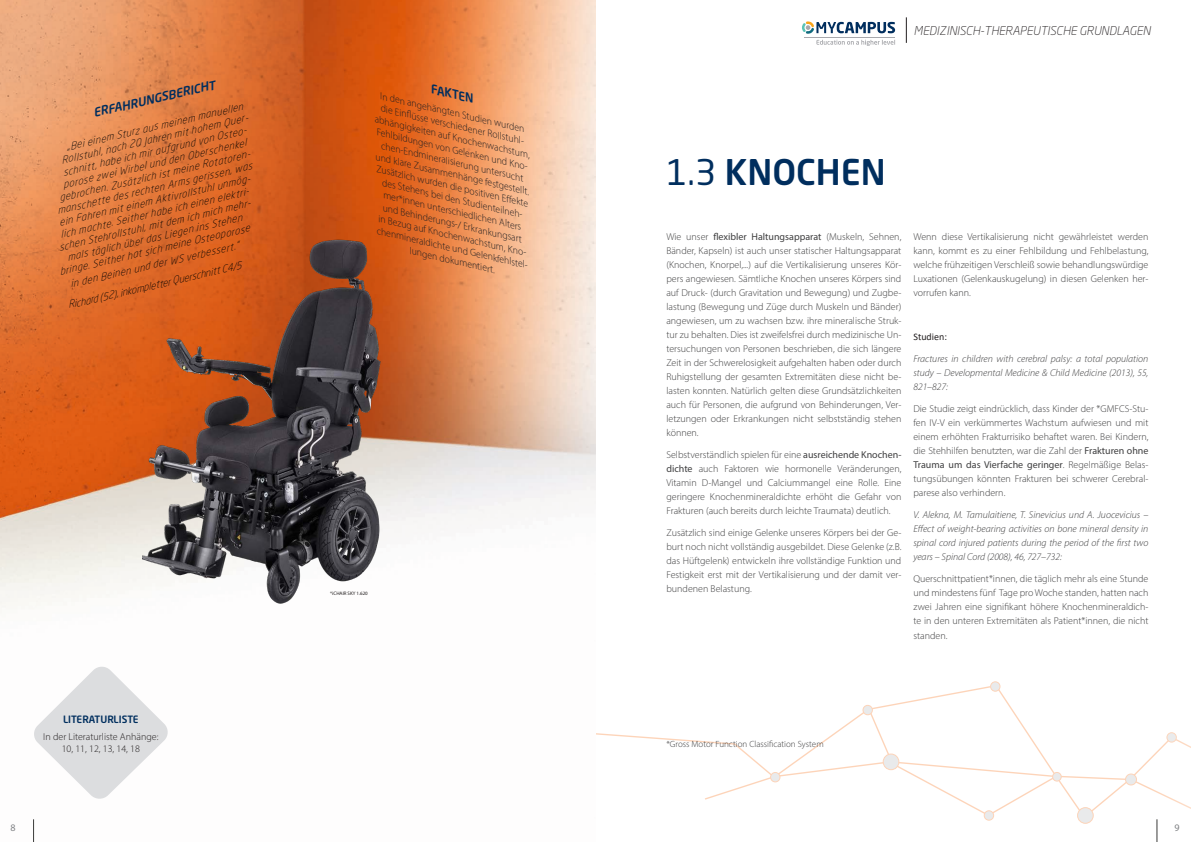
<style>
.page{position:relative;width:1191px;height:842px;background:#fff}
.page>*{position:absolute;margin:0;border:0;box-sizing:border-box;transform-origin:0 0}
.headline{font:500 35px "Neo Sans W1 G";color:#002e5e}
.t1{font:italic 300 12px "Neo Sans W1 G";color:#231f20}
.t2{font:italic 500 12px "Neo Sans W1 G";color:#002e5e}
.t3{font:300 10px/14px "Myriad Pro";color:#3e3e3f;text-align:justify}
.Default{font:italic 300 10px "Neo Sans W1 G";color:#000}
.Pa3{font:italic 300 10px "Myriad Pro";color:#231f20}
.t4{font:italic 300 10px/14px "Myriad Pro";color:#3e3e3f;text-align:justify}
.t5{font:300 10px/12px "Myriad Pro";color:#231f20;text-align:center}
.t6{font:500 10px "Neo Sans W1 G";color:#002e5e}
.t7{font:10px "Calibri";color:#231f20}
.t8{font:10px "Myriad Pro";color:#808285}
.t9{font:300 9px "Myriad Pro";color:#3e3e3f}
.t10{font:5px "Myriad Pro";color:#231f20}
.s1{font-weight:400}
</style>
<div class="page">
<svg style="left:596px;top:712px;width:269px;height:31px"></svg>
<svg style="left:867px;top:685px;width:310px;height:51px"></svg>
<div style="left:990px;top:682px;width:10px;height:9px;background:#e9eaeb;border-radius:50%"></div>
<div style="left:990px;top:681px;width:10px;height:11px;border:1px solid #fdd4b9;border-radius:50%"></div>
<div style="left:1167px;top:733px;width:9px;height:9px;background:#e9eaeb;border-radius:50%"></div>
<div style="left:1166px;top:732px;width:10px;height:11px;border:1px solid #fdd4b9;border-radius:50%"></div>
<div style="left:863px;top:705px;width:9px;height:10px;background:#e9eaeb;border-radius:50%"></div>
<div style="left:862px;top:705px;width:11px;height:10px;border:1px solid #fdd4b9;border-radius:50%"></div>
<img style="left:0;top:0;width:595px;height:842px">
<hr style="left:804px;top:37px;width:91px;height:1px;background:#a8a9ad">
<svg style="left:816px;top:40px;width:79px;height:6px"></svg>
<svg style="left:802px;top:21px;width:93px;height:13px"></svg>
<svg style="left:906px;top:17px;width:1px;height:26px"></svg>
<svg style="left:33px;top:665px;width:136px;height:135px"></svg>
<svg style="left:33px;top:819px;width:1px;height:23px"></svg>
<svg style="left:703px;top:736px;width:488px;height:106px"></svg>
<img style="left:143px;top:147px;width:293px;height:471px">
<p class="t2" style="left:92px;top:105px;width:126px;rotate:-13deg">ERFAHRUNGSBERICHT</p>
<p class="Default" style="left:65px;top:141px;width:182px;rotate:-13deg">„Bei einem Sturz aus meinem manuellen</p>
<p class="Default" style="left:60px;top:154px;width:194px;rotate:-13deg">Rollstuhl, nach 20 Jahren mit hohem Quer-</p>
<p class="Default" style="left:62px;top:166px;width:191px;rotate:-13deg">schnitt, habe ich mir aufgrund von Osteo-</p>
<p class="Default" style="left:62px;top:179px;width:189px;rotate:-13deg">porose zwei Wirbel und den Oberschenkel</p>
<p class="Default" style="left:58px;top:192px;width:198px;rotate:-13deg">gebrochen. Zusätzlich ist meine Rotatoren-</p>
<p class="Default" style="left:56px;top:205px;width:201px;rotate:-13deg">manschette des rechten Arms gerissen, was</p>
<p class="Default" style="left:58px;top:216px;width:199px;rotate:-13deg">ein Fahren mit einem Aktivrollstuhl unmög-</p>
<p class="Default" style="left:59px;top:229px;width:196px;rotate:-13deg">lich machte. Seither habe ich einen elektri-</p>
<p class="Default" style="left:57px;top:241px;width:199px;rotate:-13deg">schen Stehrollstuhl, mit dem ich mich mehr-</p>
<p class="Default" style="left:66px;top:252px;width:181px;rotate:-13deg">mals täglich über das Liegen ins Stehen</p>
<p class="Default" style="left:58px;top:266px;width:196px;rotate:-13deg">bringe. Seither hat sich meine Osteoporose</p>
<p class="Default" style="left:69px;top:278px;width:174px;rotate:-13deg">in den Beinen und der WS verbessert.“</p>
<p class="Default" style="left:67px;top:299px;width:179px;rotate:-13deg">Richard (52), inkompletter Querschnitt C4/5</p>
<p class="t2" style="left:434px;top:82px;width:45px;rotate:13deg">FAKTEN</p>
<p class="Pa3" style="left:382px;top:90px;width:149px;rotate:13deg">In den angehängten Studien wurden</p>
<p class="Pa3" style="left:383px;top:102px;width:150px;rotate:13deg">die Einfl üsse verschiedener Rollstuhl-</p>
<p class="Pa3" style="left:377px;top:113px;width:160px;rotate:13deg">abhängigkeiten auf Knochenwachstum,</p>
<p class="Pa3" style="left:379px;top:126px;width:159px;rotate:13deg">Fehlbildungen von Gelenken und Kno-</p>
<p class="Pa3" style="left:383px;top:139px;width:148px;rotate:13deg">chen-Endmineralisierung untersucht</p>
<p class="Pa3" style="left:377px;top:150px;width:159px;rotate:13deg">und klare Zusammenhänge festgestellt.</p>
<p class="Pa3" style="left:378px;top:163px;width:157px;rotate:13deg">Zusätzlich wurden die positiven Eff ekte</p>
<p class="Pa3" style="left:384px;top:177px;width:148px;rotate:13deg">des Stehens bei den Studienteilneh-</p>
<p class="Pa3" style="left:385px;top:189px;width:143px;rotate:13deg">mer*innen unterschiedlichen Alters</p>
<p class="Pa3" style="left:385px;top:201px;width:144px;rotate:13deg">und Behinderungs-/ Erkrankungsart</p>
<p class="Pa3" style="left:380px;top:213px;width:155px;rotate:13deg">in Bezug auf Knochenwachstum, Kno-</p>
<p class="Pa3" style="left:379px;top:225px;width:159px;rotate:13deg">chenmineraldichte und Gelenkfehlstel-</p>
<p class="Pa3" style="left:412px;top:245px;width:89px;rotate:13deg">lungen dokumentiert.</p>
<p class="t6" style="left:63px;top:713px;width:77px">LITERATURLISTE</p>
<p class="t5" style="left:43px;top:730px;width:117px">In der Literaturliste Anhänge:<br>10, 11, 12, 13, 14, 18</p>
<p class="t10" style="left:330px;top:590px;width:39px">*iCHAIR SKY 1.620</p>
<p class="t1" style="left:914px;top:23px;width:238px">MEDIZINISCH-THERAPEUTISCHE GRUNDLAGEN</p>
<p class="headline" style="left:666px;top:150px;width:221px"><span class="s1">1.3</span> KNOCHEN</p>
<p class="t3" style="left:666px;top:230px;width:236px">Wie unser <span class="s1">flexibler Haltungsapparat</span> (Muskeln, Sehnen, Bänder, Kapseln) ist auch unser statischer Haltungsapparat (Knochen, Knorpel,...) auf die Vertikalisierung unseres Kör&shy;pers angewiesen. Sämtliche Knochen unseres Körpers sind auf Druck- (durch Gravitation und Bewegung) und Zugbe&shy;lastung (Bewegung und Züge durch Muskeln und Bänder) angewiesen, um zu wachsen bzw. ihre mineralische Struk&shy;tur zu behalten. Dies ist zweifelsfrei durch medizinische Un&shy;tersuchungen von Personen beschrieben, die sich längere Zeit in der Schwerelosigkeit aufgehalten haben oder durch Ruhigstellung der gesamten Extremitäten diese nicht be&shy;lasten konnten. Natürlich gelten diese Grundsätzlichkeiten auch für Personen, die aufgrund von Behinderungen, Ver&shy;letzungen oder Erkrankungen nicht selbstständig stehen können.</p>
<p class="t3" style="left:666px;top:448px;width:236px">Selbstverständlich spielen für eine <span class="s1">ausreichende Knochen&shy;dichte</span> auch Faktoren wie hormonelle Veränderungen, Vitamin D-Mangel und Calciummangel eine Rolle. Eine geringere Knochenmineraldichte erhöht die Gefahr von Frakturen (auch bereits durch leichte Traumata) deutlich.</p>
<p class="t3" style="left:666px;top:526px;width:236px">Zusätzlich sind einige Gelenke unseres Körpers bei der Ge&shy;burt noch nicht vollständig ausgebildet. Diese Gelenke (z.B. das Hüftgelenk) entwickeln ihre vollständige Funktion und Festigkeit erst mit der Vertikalisierung und der damit ver&shy;bundenen Belastung.</p>
<p class="t3" style="left:913px;top:230px;width:236px">Wenn diese Vertikalisierung nicht gewährleistet werden kann, kommt es zu einer Fehlbildung und Fehlbelastung, welche frühzeitigen Verschleiß sowie behandlungswürdige Luxationen (Gelenkauskugelung) in diesen Gelenken her&shy;vorrufen kann.</p>
<p class="t7" style="left:913px;top:330px;width:35px">Studien:</p>
<p class="t4" style="left:913px;top:352px;width:236px">Fractures in children with cerebral palsy: a total population study – Developmental Medicine &amp; Child Medicine (2013), 55, 821–827:</p>
<p class="t3" style="left:913px;top:402px;width:236px">Die Studie zeigt eindrücklich, dass Kinder der *GMFCS-Stu&shy;fen IV-V ein verkümmertes Wachstum aufwiesen und mit einem erhöhten Frakturrisiko behaftet waren. Bei Kindern, die Stehhilfen benutzten, war die Zahl der <span class="s1">Frakturen ohne Trauma um das Vierfache geringer</span>. Regelmäßige Belas&shy;tungsübungen könnten Frakturen bei schwerer Cerebral&shy;parese also verhindern.</p>
<p class="t4" style="left:913px;top:508px;width:236px">V. Alekna, M. Tamulaitiene, T. Sinevicius und A. Juocevicius – Effect of weight-bearing activities on bone mineral density in spinal cord injured patients during the period of the first two years – Spinal Cord (2008), 46, 727–732:</p>
<p class="t3" style="left:913px;top:572px;width:236px">Querschnittpatient*innen, die täglich mehr als eine Stunde und mindestens fünf Tage pro Woche standen, hatten nach zwei Jahren eine signifikant höhere Knochenmineraldich&shy;te in den unteren Extremitäten als Patient*innen, die nicht standen.</p>
<p class="t9" style="left:666px;top:738px;width:159px">*Gross Motor Function Classification System</p>
<p class="t8" style="left:10px;top:821px;width:7px">8</p>
<p class="t8" style="left:1174px;top:821px;width:7px">9</p>
</div>
